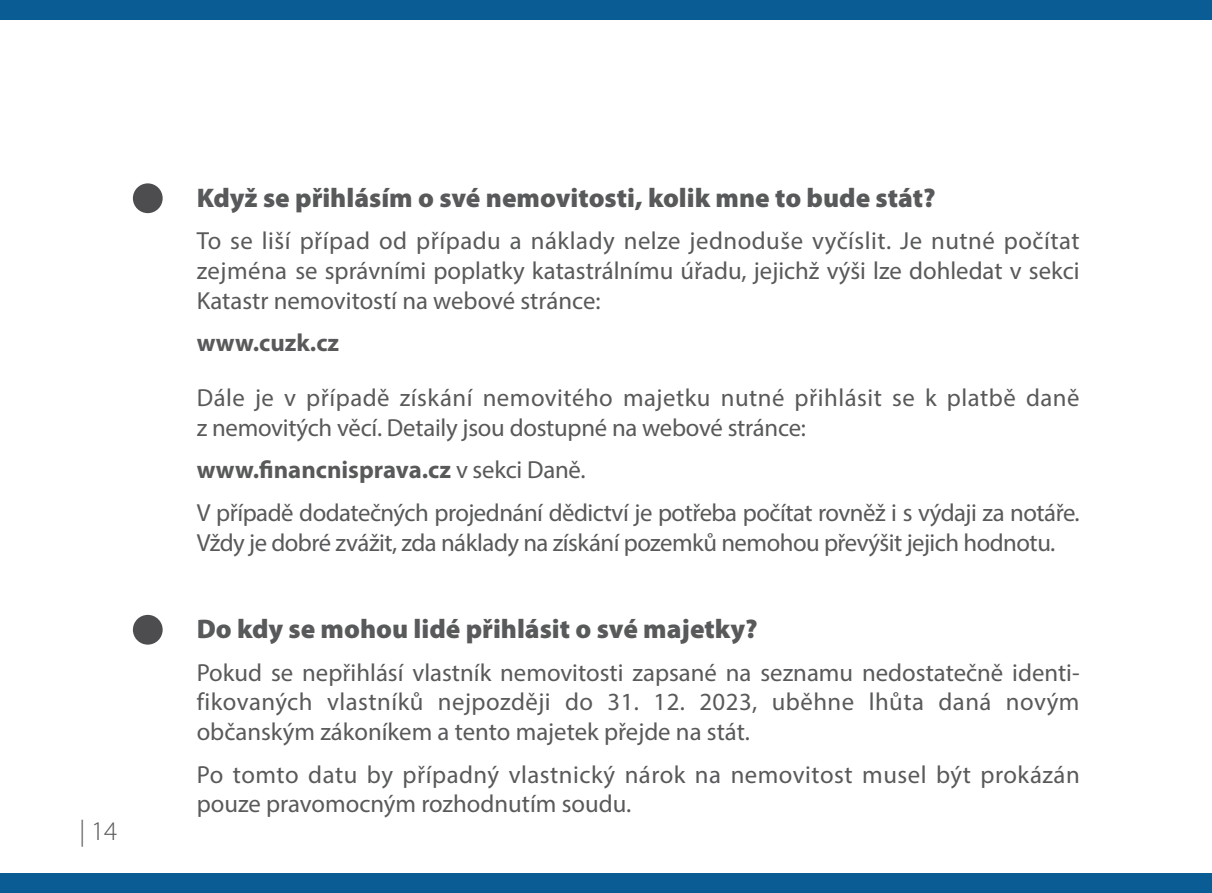
<style>
.page{position:relative;width:1212px;height:893px;background:#fff}
.page>*{position:absolute;margin:0;border:0;box-sizing:border-box;transform-origin:0 0}
.t1{font:900 27px "Myriad Pro";color:#58595b}
.t2{font:300 27px "Myriad Pro";color:#58595b}
.t3{font:24.75px/29.7px "Myriad Pro";color:#58595b;text-align:justify}
.t4{font:24.75px/29.7px "Myriad Pro";letter-spacing:.02em;color:#58595b}
.t5{font:24.75px/42.5px "Myriad Pro";letter-spacing:-.02em;color:#58595b}
.t6{font:700 24.75px "Myriad Pro";color:#58595b}
.s1{font-weight:700}
</style>
<div class="page">
<div style="left:0;top:874px;width:1212px;height:19px;background:#095c94"></div>
<div style="left:0;top:0;width:1212px;height:19px;background:#095c94"></div>
<div style="left:133px;top:183px;width:30px;height:30px;background:#4d4d4f;border-radius:50%"></div>
<div style="left:133px;top:615px;width:30px;height:30px;background:#4d4d4f;border-radius:50%"></div>
<p class="t2" style="left:79px;top:815px;width:39px">| 14</p>
<p class="t1" style="left:197px;top:180px;width:740px">Když se přihlásím o své nemovitosti, kolik mne to bude stát?</p>
<p class="t3" style="left:197px;top:226px;width:884px">To se liší případ od případu a náklady nelze jednoduše vyčíslit. Je nutné počítat zejména se správními poplatky katastrálnímu úřadu, jejichž výši lze dohledat v sekci Katastr nemovitostí na webové stránce:</p>
<p class="t6" style="left:197px;top:327px;width:144px">www.cuzk.cz</p>
<p class="t4" style="left:197px;top:383px;width:884px">Dále je v případě získání nemovitého majetku nutné přihlásit se k platbě daně z nemovitých věcí. Detaily jsou dostupné na webové stránce:</p>
<p class="t5" style="left:197px;top:448px;width:884px"><span class="s1">www.financnisprava.cz</span> v sekci Daně.<br>V případě dodatečných projednání dědictví je potřeba počítat rovněž i s výdaji za notáře.</p>
<p class="t5" style="left:197px;top:521px;width:860px">Vždy je dobré zvážit, zda náklady na získání pozemků nemohou převýšit jejich hodnotu.</p>
<p class="t1" style="left:197px;top:611px;width:562px">Do kdy se mohou lidé přihlásit o své majetky?</p>
<p class="t3" style="left:197px;top:657px;width:884px">Pokud se nepřihlásí vlastník nemovitosti zapsané na seznamu nedostatečně identi&shy;fikovaných vlastníků nejpozději do 31. 12. 2023, uběhne lhůta daná novým občanským zákoníkem a tento majetek přejde na stát.</p>
<p class="t4" style="left:197px;top:759px;width:884px">Po tomto datu by případný vlastnický nárok na nemovitost musel být prokázán pouze pravomocným rozhodnutím soudu.</p>
</div>
